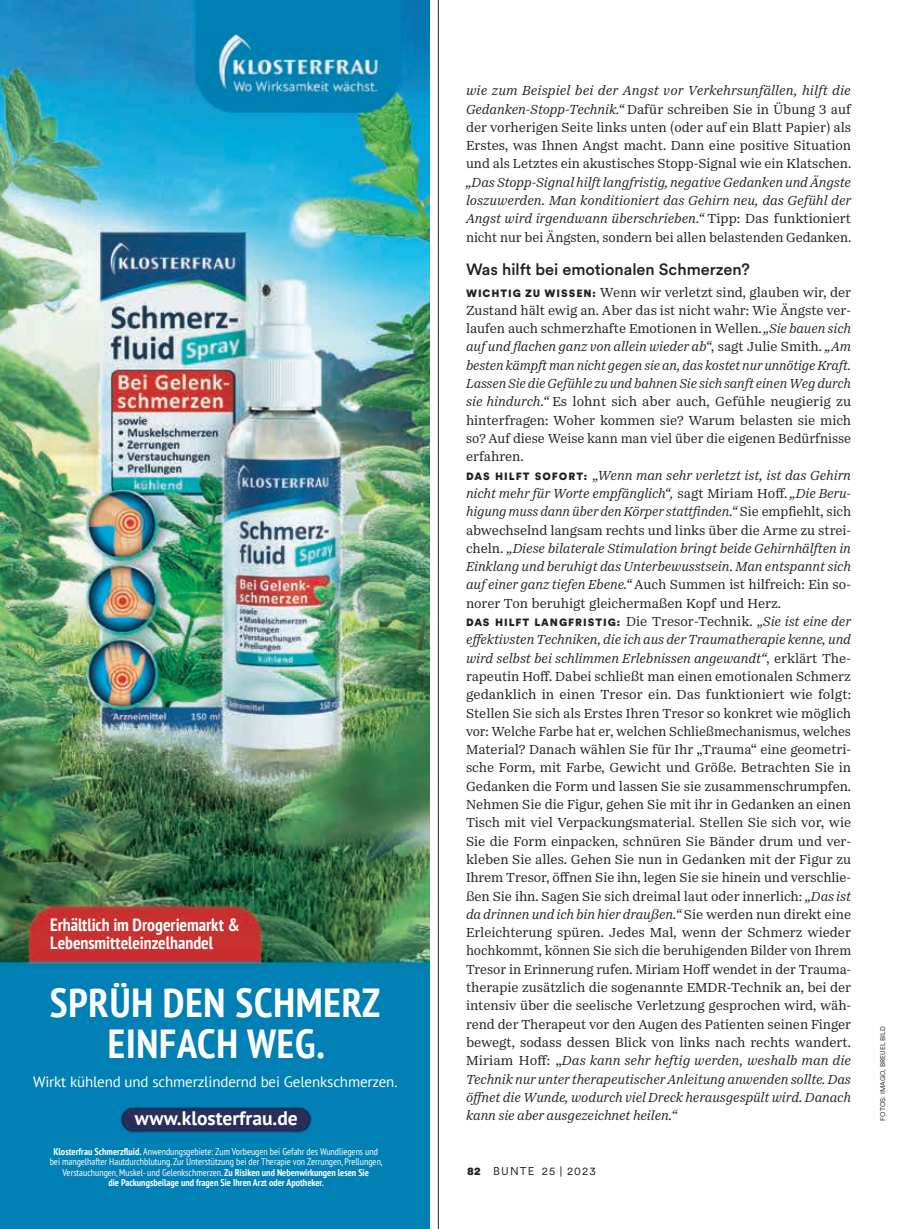
<style>
.page{position:relative;width:915px;height:1229px;background:#fff}
.page>*{position:absolute;margin:0;border:0;box-sizing:border-box;transform-origin:0 0}
.t1{font:700 condensed 40.5px/40.5px "PT Sans";letter-spacing:.02em;color:#fff;text-align:center}
.t2{font:700 19.5px "PT Sans";color:#fff}
.t3{font:700 condensed 17.7px/17.7px "PT Sans";color:#fff}
.t4{font:500 16.2px "Circular XX";color:#231f20}
.t5{font:15px "PT Sans";letter-spacing:-.01em;color:#fff}
.t6{font:13.5px/18.3px "Passenger Serif";letter-spacing:-.005em;color:#231f20;text-align:justify}
.t7{font:italic 13.5px/18.3px "Passenger Serif";letter-spacing:-.01em;color:#231f20;text-align:justify}
.t8{font:11.25px "Circular XX";letter-spacing:.1em;color:#231f20}
.t9{font:900 10.5px "Circular XX";letter-spacing:.09em;color:#231f20}
.t10{font:condensed 9.75px/10.5px "PT Sans";color:#fff;text-align:center}
.t11{font:6.75px "Circular XX";letter-spacing:.01em;color:#231f20}
.s1{font-weight:700}
.s2{font-style:italic}
.s3{font-style:normal}
.s4{font-family:"Circular XX";font-weight:900;font-size:10.5px}
.s5{font-family:"Passenger Serif";font-weight:400;font-size:13.5px}
.s6{font-family:"Passenger Serif";font-weight:400;font-style:italic;font-size:13.5px}
.s7{font-weight:900}
</style>
<div class="page">
<hr style="left:438px;top:0;width:1px;height:1229px;background:#231f20">
<img style="left:0;top:0;width:429px;height:1229px">
<h3 class="t3" style="left:50px;top:915px;width:191px">Erhältlich im Drogeriemarkt &amp;<br>Lebensmitteleinzelhandel</h3>
<h1 class="t1" style="left:50px;top:982px;width:332px">SPRÜH DEN SCHMERZ<br>EINFACH WEG.</h1>
<p class="t5" style="left:33px;top:1072px;width:366px">Wirkt kühlend und schmerzlindernd bei Gelenkschmerzen.</p>
<h2 class="t2" style="left:135px;top:1105px;width:164px">www.klosterfrau.de</h2>
<p class="t10" style="left:50px;top:1146px;width:334px"><span class="s1">Klosterfrau Schmerzfluid.</span> Anwendungsgebiete: Zum Vorbeugen bei Gefahr des Wundliegens und bei mangelhafter Hautdurchblutung. Zur Unterstützung bei der Therapie von Zerrungen, Prellungen, Verstauchungen, Muskel- und Gelenkschmerzen. <span class="s1">Zu Risiken und Nebenwirkungen lesen Sie<br>die Packungsbeilage und fragen Sie Ihren Arzt oder Apotheker.</span></p>
<p class="t6" style="left:466px;top:81px;width:386px"><span class="s2">wie zum Beispiel bei der Angst vor Verkehrsunfällen, hilft die Gedanken-Stopp-Technik.“</span> Dafür schreiben Sie in Übung 3 auf der vorherigen Seite links unten (oder auf ein Blatt Papier) als Erstes, was Ihnen Angst macht. Dann eine positive Situation und als Letztes ein akustisches Stopp-Signal wie ein Klatschen.</p>
<p class="t7" style="left:466px;top:173px;width:386px">„Das Stopp-Signal hilft langfristig, negative Gedanken und Ängste loszuwerden. Man konditioniert das Gehirn neu, das Gefühl der Angst wird irgendwann überschrieben.“ <span class="s3">Tipp: Das funktioniert nicht nur bei Ängsten, sondern bei allen belastenden Gedanken.</span></p>
<p class="t4" style="left:466px;top:259px;width:285px">Was hilft bei emotionalen Schmerzen?</p>
<p class="t6" style="left:466px;top:283px;width:386px;text-align:left"><span class="s4">WICHTIG ZU WISSEN:</span> Wenn wir verletzt sind, glauben wir, der Zustand hält ewig an. Aber das ist nicht wahr: Wie Ängste ver&shy;laufen auch schmerzhafte Emotionen in Wellen. <span class="s2">„Sie bauen sich auf und flachen ganz von allein wieder ab“</span>, sagt Julie Smith. <span class="s2">„Am besten kämpft man nicht gegen sie an, das kostet nur unnötige Kraft.<br>Lassen Sie die Gefühle zu und bahnen Sie sich sanft einen Weg durch sie hindurch.“</span> Es lohnt sich aber auch, Gefühle neugierig zu hinterfragen: Woher kommen sie? Warum belasten sie mich so? Auf diese Weise kann man viel über die eigenen Bedürfnisse erfahren.<br><span class="s4">DAS HILFT SOFORT:</span> <span class="s2">„Wenn man sehr verletzt ist, ist das Gehirn nicht mehr für Worte empfänglich“,</span> sagt Miriam Hoff. <span class="s2">„Die Beru&shy;higung muss dann über den Körper stattfinden.“</span> Sie empfiehlt, sich abwechselnd langsam rechts und links über die Arme zu strei&shy;cheln. <span class="s2">„Diese bilaterale Stimulation bringt beide Gehirnhälften in Einklang und beruhigt das Unterbewusstsein. Man entspannt sich auf einer ganz tiefen Ebene.“</span> Auch Summen ist hilfreich: Ein so&shy;norer Ton beruhigt gleichermaßen Kopf und Herz.</p>
<p class="t9" style="left:466px;top:615px;width:386px">DAS HILFT LANGFRISTIG: <span class="s5">Die Tresor-Technik.</span> <span class="s6">„Sie ist eine der</span></p>
<p class="t6" style="left:466px;top:630px;width:387px"><span class="s2">effektivsten Techniken, die ich aus der Traumatherapie kenne, und wird selbst bei schlimmen Erlebnissen angewandt“</span>, erklärt The&shy;rapeutin Hoff. Dabei schließt man einen emotionalen Schmerz gedanklich in einen Tresor ein. Das funktioniert wie folgt:<br>Stellen Sie sich als Erstes Ihren Tresor so konkret wie möglich vor: Welche Farbe hat er, welchen Schließmechanismus, welches Material? Danach wählen Sie für Ihr „Trauma“ eine geometri&shy;sche Form, mit Farbe, Gewicht und Größe. Betrachten Sie in Gedanken die Form und lassen Sie sie zusammenschrumpfen.<br>Nehmen Sie die Figur, gehen Sie mit ihr in Gedanken an einen Tisch mit viel Verpackungsmaterial. Stellen Sie sich vor, wie Sie die Form einpacken, schnüren Sie Bänder drum und ver&shy;kleben Sie alles. Gehen Sie nun in Gedanken mit der Figur zu Ihrem Tresor, öffnen Sie ihn, legen Sie sie hinein und verschlie&shy;ßen Sie ihn. Sagen Sie sich dreimal laut oder innerlich: <span class="s2">„Das ist da drinnen und ich bin hier draußen.“</span> Sie werden nun direkt eine Erleichterung spüren. Jedes Mal, wenn der Schmerz wieder hochkommt, können Sie sich die beruhigenden Bilder von Ihrem Tresor in Erinnerung rufen. Miriam Hoff wendet in der Trauma&shy;therapie zusätzlich die sogenannte EMDR-Technik an, bei der intensiv über die seelische Verletzung gesprochen wird, wäh&shy;rend der Therapeut vor den Augen des Patienten seinen Finger bewegt, sodass dessen Blick von links nach rechts wandert.<br>Miriam Hoff: „<span class="s2">Das kann sehr heftig werden, weshalb man die Technik nur unter therapeutischer Anleitung anwenden sollte. Das öffnet die Wunde, wodurch viel Dreck herausgespült wird. Danach kann sie aber ausgezeichnet heilen.“</span></p>
<p class="t8" style="left:467px;top:1163px;width:130px"><span class="s7">82</span> BUNTE 25 | 2023</p>
<p class="t11" style="left:878px;top:1120px;width:96px;rotate:-90deg">FOTOS: IMAGO, BREUEL BILD</p>
</div>
